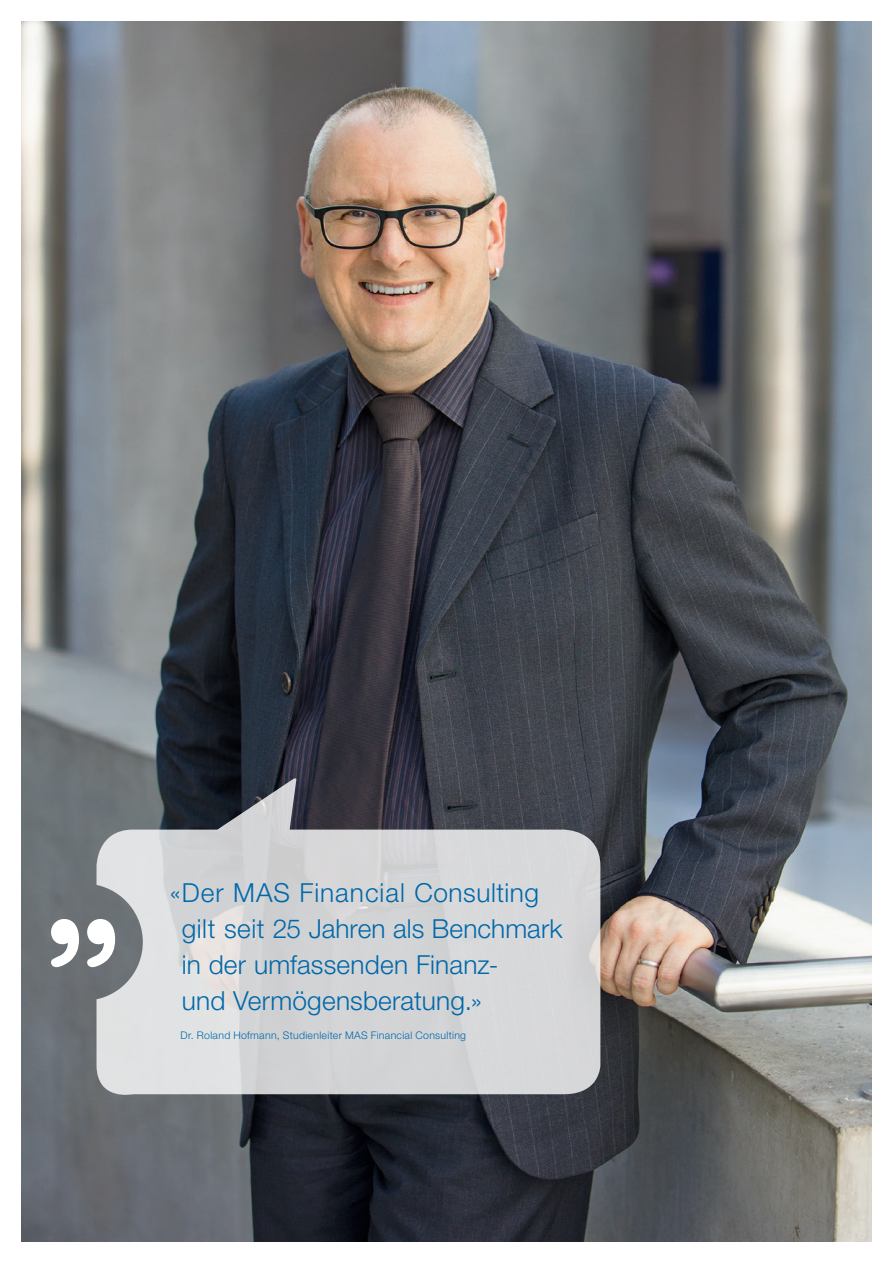
<style>
.page{position:relative;width:893px;height:1263px;background:#fff}
.page>*{position:absolute;margin:0;border:0;box-sizing:border-box;transform-origin:0 0}
.t1{font:700 159px "Helvetica Rounded LT Std";color:#fff}
.t2{font:300 26.25px/36px "Helvetica Neue LT Pro";letter-spacing:.01em;color:#0068a9}
.t3{font:300 10.5px "Helvetica Neue LT Pro";letter-spacing:.03em;color:#0068a9}
</style>
<div class="page">
<img style="left:21px;top:21px;width:851px;height:1221px">
<svg style="left:97px;top:777px;width:503px;height:319px;background:#babbbe"></svg>
<h1 class="t1" style="left:40px;top:882px;width:87px">”</h1>
<p class="t2" style="left:182px;top:874px;width:382px;text-indent:-12px">«Der MAS Financial Consulting gilt seit 25 Jahren als Benchmark in der umfassenden Finanz-<br>und Vermögensberatung.»</p>
<p class="t3" style="left:181px;top:1028px;width:287px">Dr. Roland Hofmann, Studienleiter MAS Financial Consulting</p>
</div>
